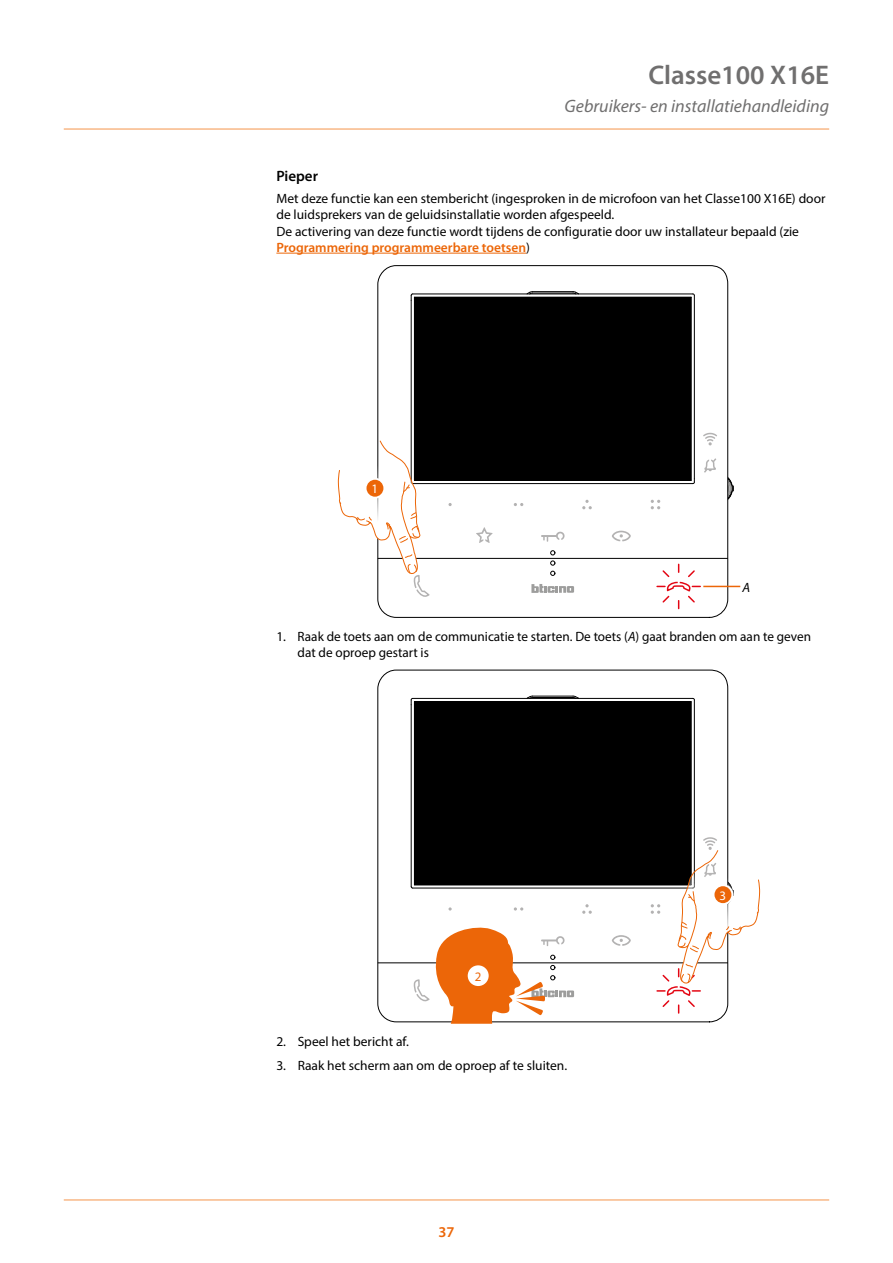
<style>
.page{position:relative;width:893px;height:1263px;background:#fff}
.page>*{position:absolute;margin:0;border:0;box-sizing:border-box;transform-origin:0 0}
.t1{font:600 27px "Myriad Pro";color:#706f6f}
.t2{font:italic 18px "Myriad Pro";color:#706f6f}
.t3{font:600 15px "Myriad Pro";color:#000}
.t4{font:600 15px "Myriad Pro";color:#ec6608}
.t5{font:13.5px/16.2px "Myriad Pro";color:#000}
.t6{font:italic 13.5px "Myriad Pro";color:#000}
.t7{font:13.05px "Myriad Pro";color:#fff}
.t8{font:13.05px "Myriad Pro";color:#ec6608}
.s1{font-weight:600;color:#ec6608}
.s2{font-style:italic}
</style>
<div class="page">
<hr style="left:64px;top:128px;width:765px;height:2px;background:#f8b887">
<hr style="left:64px;top:1199px;width:765px;height:2px;background:#f8b887">
<svg style="left:728px;top:475px;width:6px;height:27px"></svg>
<svg style="left:377px;top:265px;width:351px;height:353px"></svg>
<svg style="left:550px;top:550px;width:5px;height:26px"></svg>
<hr style="left:532px;top:291px;width:41px;height:1px;background:#000">
<svg style="left:572px;top:291px;width:8px;height:3px"></svg>
<hr style="left:532px;top:293px;width:41px;height:1px;background:#000">
<svg style="left:526px;top:291px;width:7px;height:3px"></svg>
<hr style="left:691px;top:297px;width:1px;height:183px;background:#000">
<hr style="left:413px;top:483px;width:280px;height:1px;background:#000">
<hr style="left:411px;top:300px;width:1px;height:182px;background:#000">
<svg style="left:692px;top:478px;width:3px;height:6px"></svg>
<hr style="left:413px;top:294px;width:280px;height:1px;background:#000">
<svg style="left:410px;top:293px;width:4px;height:7px"></svg>
<hr style="left:694px;top:295px;width:1px;height:183px;background:#000">
<svg style="left:531px;top:584px;width:43px;height:9px"></svg>
<hr style="left:378px;top:558px;width:349px;height:1px;background:#000">
<svg style="left:541px;top:532px;width:23px;height:10px"></svg>
<svg style="left:476px;top:527px;width:17px;height:16px"></svg>
<svg style="left:612px;top:531px;width:19px;height:10px"></svg>
<svg style="left:651px;top:500px;width:9px;height:9px"></svg>
<svg style="left:582px;top:500px;width:10px;height:9px"></svg>
<svg style="left:514px;top:503px;width:9px;height:3px"></svg>
<svg style="left:448px;top:503px;width:4px;height:3px"></svg>
<svg style="left:704px;top:458px;width:12px;height:15px"></svg>
<svg style="left:703px;top:433px;width:14px;height:12px"></svg>
<svg style="left:657px;top:564px;width:43px;height:44px"></svg>
<div style="left:414px;top:297px;width:277px;height:184px;background:#000"></div>
<svg style="left:337px;top:440px;width:92px;height:158px"></svg>
<svg style="left:364px;top:478px;width:21px;height:20px"></svg>
<div style="left:366px;top:480px;width:17px;height:17px;background:#ec6608;border-radius:50%"></div>
<hr style="left:703px;top:586px;width:37px;height:1px;background:#ec6608">
<svg style="left:377px;top:669px;width:351px;height:353px"></svg>
<hr style="left:532px;top:696px;width:41px;height:1px;background:#000">
<svg style="left:572px;top:695px;width:8px;height:3px"></svg>
<hr style="left:532px;top:697px;width:41px;height:1px;background:#000">
<svg style="left:526px;top:695px;width:7px;height:3px"></svg>
<hr style="left:691px;top:702px;width:1px;height:183px;background:#000">
<hr style="left:413px;top:888px;width:280px;height:1px;background:#000">
<hr style="left:411px;top:705px;width:1px;height:181px;background:#000">
<hr style="left:413px;top:698px;width:280px;height:1px;background:#000">
<svg style="left:410px;top:697px;width:4px;height:8px"></svg>
<hr style="left:694px;top:700px;width:1px;height:183px;background:#000">
<hr style="left:378px;top:962px;width:349px;height:1px;background:#000">
<svg style="left:612px;top:935px;width:19px;height:11px"></svg>
<svg style="left:582px;top:904px;width:10px;height:10px"></svg>
<svg style="left:514px;top:907px;width:9px;height:3px"></svg>
<svg style="left:448px;top:907px;width:4px;height:3px"></svg>
<div style="left:414px;top:701px;width:277px;height:184px;background:#000"></div>
<svg style="left:651px;top:837px;width:110px;height:176px"></svg>
<svg style="left:712px;top:884px;width:21px;height:21px"></svg>
<div style="left:714px;top:886px;width:17px;height:17px;background:#ec6608;border-radius:50%"></div>
<svg style="left:414px;top:925px;width:160px;height:99px"></svg>
<svg style="left:468px;top:965px;width:21px;height:21px"></svg>
<div style="left:470px;top:967px;width:17px;height:17px;background:#fff;border-radius:50%"></div>
<hr style="left:276px;top:253px;width:250px;height:1px;background:#ec6608">
<h1 class="t1" style="left:648px;top:58px;width:182px">Classe100 X16E</h1>
<h2 class="t2" style="left:565px;top:95px;width:266px">Gebruikers- en installatiehandleiding</h2>
<p class="t3" style="left:276px;top:167px;width:43px">Pieper</p>
<p class="t5" style="left:276px;top:190px;width:551px">Met deze functie kan een stembericht (ingesproken in de microfoon van het Classe100 X16E) door de luidsprekers van de geluidsinstallatie worden afgespeeld.<br>De activering van deze functie wordt tijdens de configuratie door uw installateur bepaald (zie <span class="s1">Programmering programmeerbare toetsen</span>)</p>
<p class="t7" style="left:372px;top:481px;width:8px">1</p>
<p class="t6" style="left:742px;top:579px;width:9px">A</p>
<p class="t5" style="left:298px;top:628px;width:515px;text-indent:-21px">1. Raak de toets aan om de communicatie te starten. De toets (<span class="s2">A</span>) gaat branden om aan te geven dat de oproep gestart is</p>
<p class="t8" style="left:475px;top:968px;width:8px">2</p>
<p class="t5" style="left:276px;top:1033px;width:134px">2. Speel het bericht af.</p>
<p class="t5" style="left:276px;top:1057px;width:292px">3. Raak het scherm aan om de oproep af te sluiten.</p>
<p class="t4" style="left:438px;top:1222px;width:18px">37</p>
<p class="t7" style="left:720px;top:887px;width:8px">3</p>
</div>
